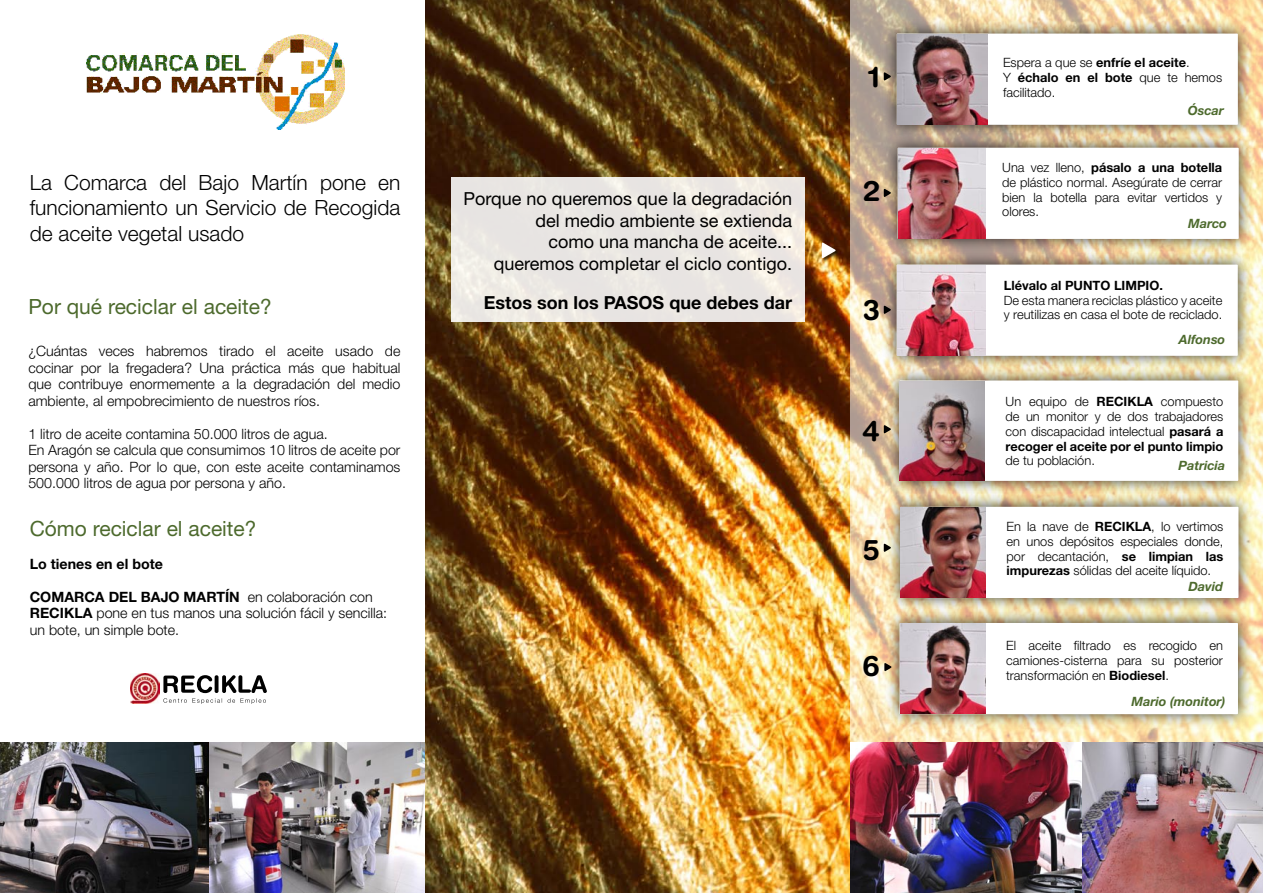
<style>
.page{position:relative;width:1263px;height:893px;background:#fff}
.page>*{position:absolute;margin:0;border:0;box-sizing:border-box;transform-origin:0 0}
.t1{font:700 28.5px "Helvetica Rounded";color:#000}
.t2{font:300 21px/25.2px "Helvetica Neue";color:#000;text-align:justify}
.t3{font:21px "Helvetica Neue";color:#4d6a2d}
.t4{font:18px/21.6px "Helvetica Neue";color:#000;text-align:right}
.t5{font:700 18px "Helvetica Neue";color:#000}
.t6{font:300 14.25px/16.5px "Helvetica Neue";color:#000}
.t7{font:700 14.25px "Helvetica Neue";color:#000}
.t8{font:300 12.9px/14.9px "Helvetica Neue";color:#000;text-align:justify}
.t9{font:italic 700 12.9px "Helvetica Neue";color:#4d6a2d}
.t10{font:700 12.9px "Helvetica Neue";color:#000}
.s1{font-weight:700}
</style>
<div class="page">
<img style="left:208px;top:742px;width:217px;height:151px">
<img style="left:425px;top:0;width:425px;height:893px">
<svg style="left:850px;top:0;width:413px;height:742px;background:#e7d1ad"></svg>
<img style="left:0;top:742px;width:208px;height:151px">
<img style="left:850px;top:742px;width:232px;height:151px">
<img style="left:1082px;top:742px;width:181px;height:151px">
<div style="left:451px;top:177px;width:353px;height:144px;background:#e9e6e2"></div>
<svg style="left:163px;top:675px;width:104px;height:29px"></svg>
<img style="left:130px;top:674px;width:30px;height:29px">
<img style="left:86px;top:34px;width:258px;height:96px">
<div style="left:882px;top:19px;width:371px;height:121px;background:#000;opacity:.75"></div>
<div style="left:883px;top:133px;width:371px;height:121px;background:#000;opacity:.75"></div>
<svg style="left:898px;top:148px;width:341px;height:91px"></svg>
<img style="left:898px;top:148px;width:87px;height:90px">
<div style="left:885px;top:492px;width:369px;height:121px;background:#000;opacity:.75"></div>
<svg style="left:900px;top:507px;width:338px;height:91px"></svg>
<img style="left:901px;top:507px;width:85px;height:90px">
<div style="left:884px;top:608px;width:370px;height:121px;background:#000;opacity:.75"></div>
<svg style="left:899px;top:623px;width:339px;height:91px"></svg>
<img style="left:900px;top:623px;width:85px;height:91px">
<div style="left:884px;top:365px;width:370px;height:132px;background:#000;opacity:.75"></div>
<svg style="left:899px;top:380px;width:339px;height:101px"></svg>
<img style="left:900px;top:381px;width:85px;height:99px">
<div style="left:882px;top:250px;width:371px;height:121px;background:#000;opacity:.75"></div>
<div style="left:821px;top:242px;width:20px;height:22px;background:#000;opacity:.75"></div>
<svg style="left:822px;top:242px;width:14px;height:17px"></svg>
<svg style="left:884px;top:34px;width:354px;height:91px"></svg>
<svg style="left:884px;top:188px;width:8px;height:10px"></svg>
<svg style="left:884px;top:265px;width:354px;height:91px"></svg>
<svg style="left:884px;top:425px;width:8px;height:9px"></svg>
<svg style="left:884px;top:543px;width:8px;height:9px"></svg>
<svg style="left:884px;top:662px;width:8px;height:10px"></svg>
<h2 class="t2" style="left:30px;top:170px;width:372px">La Comarca del Bajo Martín pone en funcionamiento un Servicio de Recogida de aceite vegetal usado</h2>
<h2 class="t3" style="left:28px;top:294px;width:245px">Por qué reciclar el aceite?</h2>
<p class="t6" style="left:28px;top:343px;width:374px;text-align:justify">¿Cuántas veces habremos tirado el aceite usado de cocinar por la fregadera? Una práctica más que habitual que contribuye enormemente a la degradación del medio ambiente, al empobrecimiento de nuestros ríos.</p>
<p class="t6" style="left:28px;top:425px;width:374px">1 litro de aceite contamina 50.000 litros de agua.<br>En Aragón se calcula que consumimos 10 litros de aceite por persona y año. Por lo que, con este aceite contaminamos 500.000 litros de agua por persona y año.</p>
<h2 class="t3" style="left:30px;top:516px;width:228px">Cómo reciclar el aceite?</h2>
<p class="t7" style="left:30px;top:555px;width:135px">Lo tienes en el bote</p>
<p class="t6" style="left:30px;top:588px;width:359px"><span class="s1">COMARCA DEL BAJO MARTÍN</span> en colaboración con<br><span class="s1">RECIKLA</span> pone en tus manos una solución fácil y sencilla: un bote, un simple bote.</p>
<h3 class="t4" style="left:464px;top:188px;width:330px">Porque no queremos que la degradación del medio ambiente se extienda<br>como una mancha de aceite...<br>queremos completar el ciclo contigo.</h3>
<h3 class="t5" style="left:484px;top:292px;width:310px">Estos son los PASOS que debes dar</h3>
<h1 class="t1" style="left:868px;top:59px;width:13px">1</h1>
<p class="t8" style="left:1003px;top:55px;width:221px;text-align:left">Espera a que se <span class="s1">enfríe el aceite</span>.<br>Y <span class="s1">échalo en el bote</span> que te hemos facilitado.</p>
<h1 class="t1" style="left:863px;top:174px;width:18px">2</h1>
<h1 class="t1" style="left:863px;top:293px;width:18px">3</h1>
<h1 class="t1" style="left:862px;top:414px;width:19px">4</h1>
<h1 class="t1" style="left:863px;top:532px;width:18px">5</h1>
<h1 class="t1" style="left:862px;top:648px;width:19px">6</h1>
<p class="t9" style="left:1188px;top:102px;width:38px">Óscar</p>
<p class="t8" style="left:1002px;top:160px;width:222px">Una vez lleno, <span class="s1">pásalo a una botella </span>de plástico normal. Asegúrate de cerrar bien la botella para evitar vertidos y olores.</p>
<p class="t9" style="left:1188px;top:215px;width:40px">Marco</p>
<p class="t10" style="left:1004px;top:277px;width:161px">Llévalo al PUNTO LIMPIO.</p>
<p class="t8" style="left:1004px;top:292px;width:220px">De esta manera reciclas plástico y aceite y reutilizas en casa el bote de reciclado.</p>
<p class="t9" style="left:1179px;top:331px;width:48px">Alfonso</p>
<p class="t8" style="left:1005px;top:394px;width:219px">Un equipo de <span class="s1">RECIKLA</span> compuesto de un monitor y de dos trabajadores con discapacidad intelectual <span class="s1">pasará a recoger el aceite por el punto limpio</span></p>
<p class="t8" style="left:1005px;top:453px;width:91px">de tu población.</p>
<p class="t9" style="left:1178px;top:457px;width:48px">Patricia</p>
<p class="t8" style="left:1007px;top:518px;width:218px">En la nave de <span class="s1">RECIKLA</span>, lo vertimos</p>
<p class="t8" style="left:1007px;top:533px;width:218px">en unos depósitos especiales donde,</p>
<p class="t8" style="left:1007px;top:548px;width:218px">por decantación, <span class="s1">se limpian las</span></p>
<p class="t8" style="left:1007px;top:563px;width:206px"><span class="s1">impurezas</span> sólidas del aceite líquido.</p>
<p class="t9" style="left:1188px;top:579px;width:36px">David</p>
<p class="t8" style="left:1006px;top:638px;width:218px">El aceite filtrado es recogido en camiones-cisterna para su posterior transformación en <span class="s1">Biodiesel</span>.</p>
<p class="t9" style="left:1131px;top:693px;width:95px">Mario (monitor)</p>
</div>
